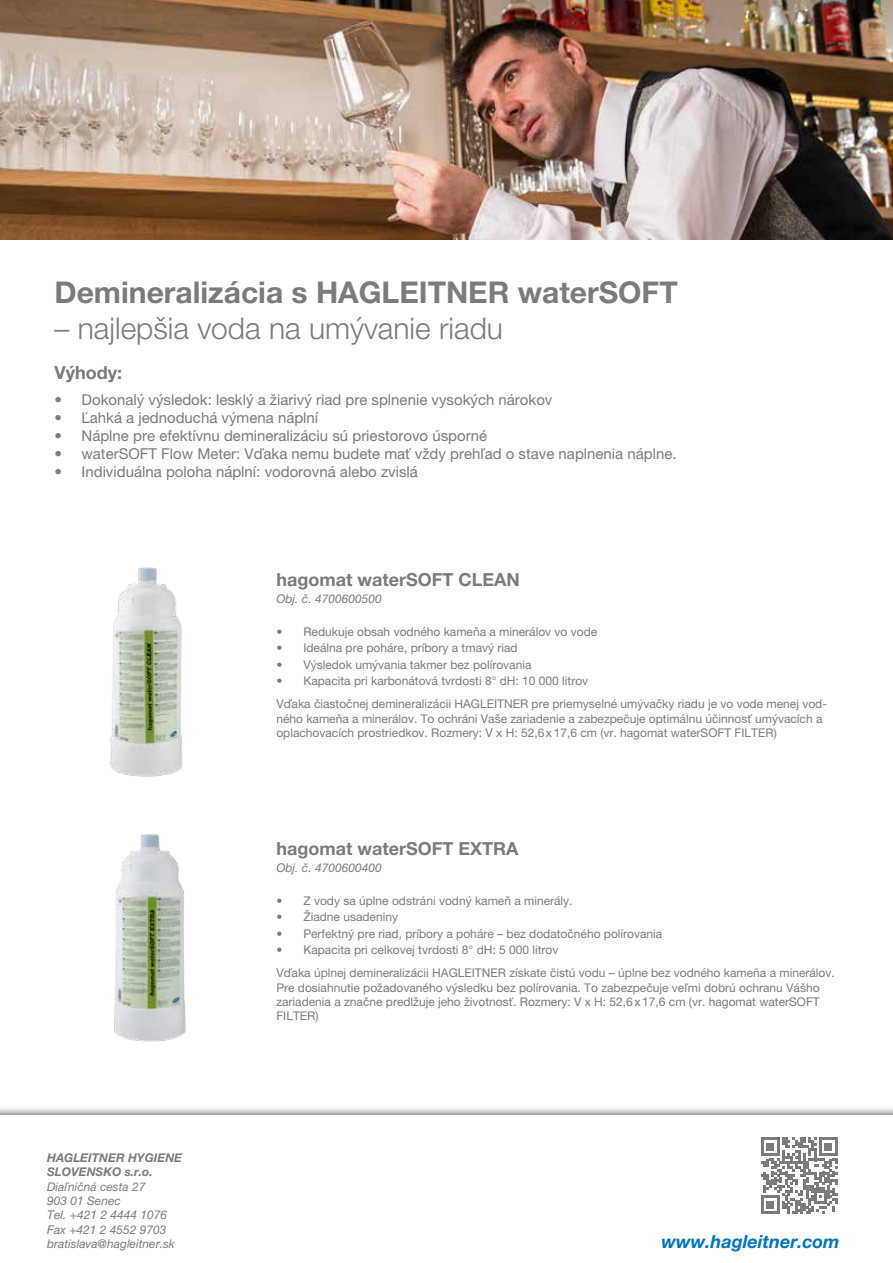
<style>
.page{position:relative;width:893px;height:1263px;background:#fff}
.page>*{position:absolute;margin:0;border:0;box-sizing:border-box;transform-origin:0 0}
.t1{font:700 30px "Helvetica Neue LT Pro";color:#7c7b7b}
.t2{font:300 30px "Helvetica Neue LT Pro";color:#7c7b7b}
.t3{font:700 18px "Helvetica Neue LT Pro";color:#7c7b7b}
.t4{font:italic 700 18px "Helvetica Neue LT Pro";color:#0075bf}
.t5{font:15px "Helvetica Neue LT Pro";color:#7c7b7b}
.t6{font:12px/14.4px "Helvetica Neue LT Pro";color:#7c7b7b}
.t7{font:italic 12px/14.4px "Helvetica Neue LT Pro";color:#7c7b7b}
.t8{font:italic 700 12px/14.4px "Helvetica Neue LT Pro";color:#7c7b7b}
</style>
<div class="page">
<img style="left:109px;top:567px;width:74px;height:210px">
<img style="left:114px;top:834px;width:72px;height:208px">
<img style="left:0;top:0;width:893px;height:240px">
<div style="left:0;top:1105px;width:893px;height:158px;background:#000;opacity:.75"></div>
<div style="left:0;top:1115px;width:893px;height:148px;background:#fff"></div>
<svg style="left:761px;top:1137px;width:76px;height:77px"></svg>
<h1 class="t1" style="left:55px;top:274px;width:625px">Demineralizácia s HAGLEITNER waterSOFT</h1>
<h1 class="t2" style="left:55px;top:310px;width:450px">– najlepšia voda na umývanie riadu</h1>
<h2 class="t3" style="left:55px;top:361px;width:69px">Výhody:</h2>
<p class="t5" style="left:55px;top:391px;width:499px">• Dokonalý výsledok: lesklý a žiarivý riad pre splnenie vysokých nárokov</p>
<p class="t5" style="left:55px;top:409px;width:265px">• Ľahká a jednoduchá výmena náplní</p>
<p class="t5" style="left:55px;top:427px;width:434px">• Náplne pre efektívnu demineralizáciu sú priestorovo úsporné</p>
<p class="t5" style="left:55px;top:445px;width:624px">• waterSOFT Flow Meter: Vďaka nemu budete mať vždy prehľad o stave naplnenia náplne.</p>
<p class="t5" style="left:55px;top:463px;width:365px">• Individuálna poloha náplní: vodorovná alebo zvislá</p>
<h2 class="t3" style="left:276px;top:569px;width:245px">hagomat waterSOFT CLEAN</h2>
<p class="t7" style="left:276px;top:591px;width:107px">Obj. č. 4700600500</p>
<p class="t6" style="left:276px;top:624px;width:322px">• Redukuje obsah vodného kameňa a minerálov vo vode</p>
<p class="t6" style="left:276px;top:641px;width:243px">• Ideálna pre poháre, príbory a tmavý riad</p>
<p class="t6" style="left:276px;top:657px;width:257px">• Výsledok umývania takmer bez polírovania</p>
<p class="t6" style="left:276px;top:669px;width:552px;line-height:23px">• Kapacita pri karbonátová tvrdosti 8° dH: 10 000 litrov<br>Vďaka čiastočnej demineralizácii HAGLEITNER pre priemyselné umývačky riadu je vo vode menej vod-</p>
<p class="t6" style="left:276px;top:711px;width:547px">ného kameňa a minerálov. To ochráni Vaše zariadenie a zabezpečuje optimálnu účinnosť umývacích a oplachovacích prostriedkov. Rozmery: V x H: 52,6x17,6 cm (vr. hagomat waterSOFT FILTER)</p>
<p class="t8" style="left:47px;top:1150px;width:137px">HAGLEITNER HYGIENE<br>SLOVENSKO s.r.o.</p>
<p class="t7" style="left:47px;top:1179px;width:129px">Diaľničná cesta 27<br>903 01 Senec<br>Tel. +421 2 4444 1076<br>Fax +421 2 4552 9703 bratislava@hagleitner.sk</p>
<h2 class="t3" style="left:276px;top:838px;width:243px">hagomat waterSOFT EXTRA</h2>
<p class="t7" style="left:276px;top:860px;width:107px">Obj. č. 4700600400</p>
<p class="t6" style="left:276px;top:893px;width:298px">• Z vody sa úplne odstráni vodný kameň a minerály.</p>
<p class="t6" style="left:276px;top:910px;width:123px">• Žiadne usadeniny</p>
<p class="t6" style="left:276px;top:926px;width:387px">• Perfektný pre riad, príbory a poháre – bez dodatočného polírovania</p>
<p class="t6" style="left:276px;top:938px;width:560px;line-height:23px">• Kapacita pri celkovej tvrdosti 8° dH: 5 000 litrov<br>Vďaka úplnej demineralizácii HAGLEITNER získate čistú vodu – úplne bez vodného kameňa a minerálov.</p>
<p class="t6" style="left:276px;top:980px;width:545px;text-align:justify">Pre dosiahnutie požadovaného výsledku bez polírovania. To zabezpečuje veľmi dobrú ochranu Vášho zariadenia a značne predlžuje jeho životnosť. Rozmery: V x H: 52,6x17,6 cm (vr. hagomat waterSOFT FILTER)</p>
<h2 class="t4" style="left:661px;top:1230px;width:180px">www.hagleitner.com</h2>
</div>
